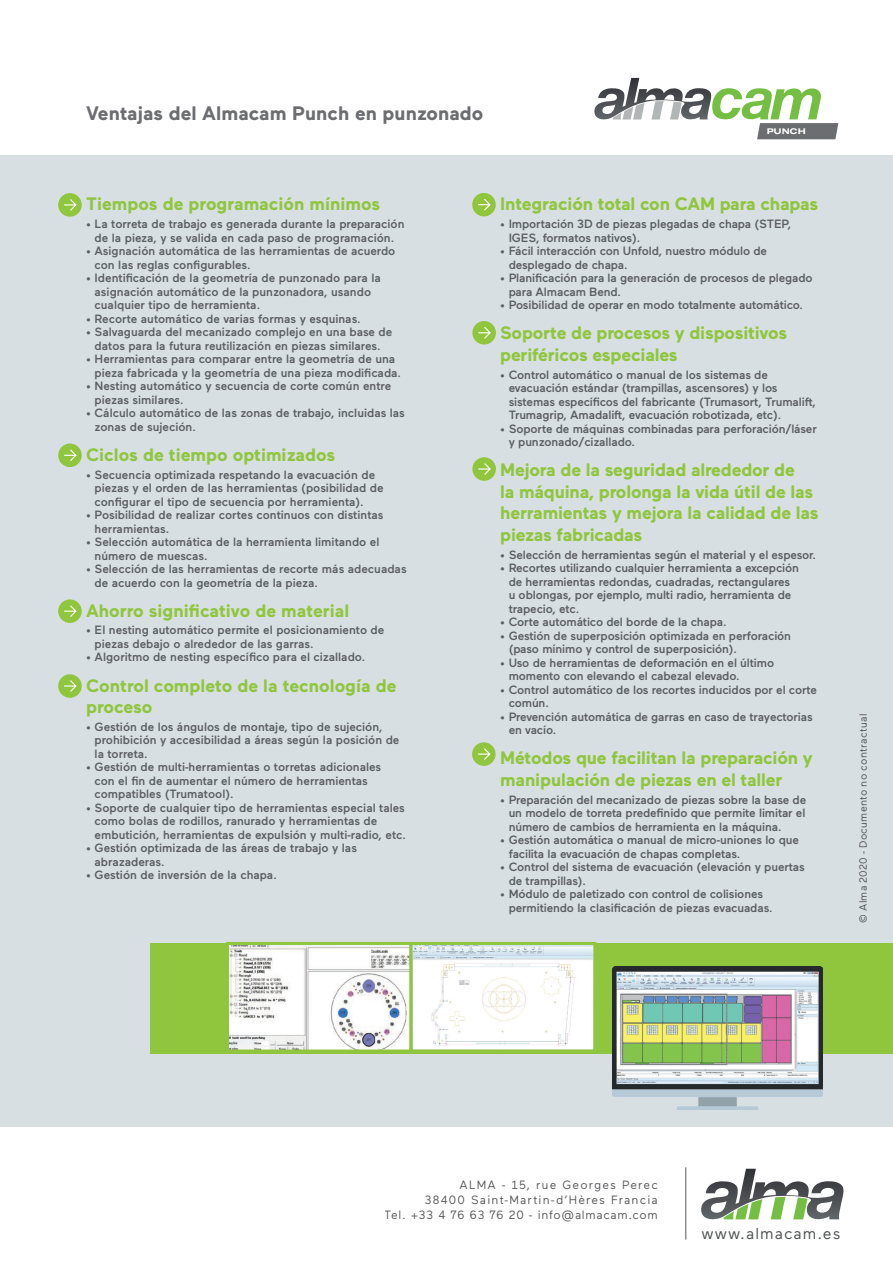
<style>
.page{position:relative;width:893px;height:1263px;background:#fff}
.page>*{position:absolute;margin:0;border:0;box-sizing:border-box;transform-origin:0 0}
.t1{font:700 19.5px "Maax";letter-spacing:.005em;color:#6c6d70}
.t2{font:700 18px/21.6px "Maax";letter-spacing:-.01em;color:#8fc63e}
.t3{font:15.75px "Maax";letter-spacing:.07em;color:#4e5051}
.t4{font:500 12px/13.5px "Maax";letter-spacing:-.01em;color:#5a5e60}
.t5{font:12px/15px "Maax";letter-spacing:.1em;color:#57585a;text-align:right}
.t6{font:10.5px "Maax";letter-spacing:.025em;color:#505052}
.t7{font:700 expanded 7.95px "GT America";letter-spacing:.02em;color:#fff}
</style>
<div class="page">
<div style="left:0;top:155px;width:893px;height:972px;background:#d8dfe3"></div>
<svg style="left:594px;top:78px;width:244px;height:61px"></svg>
<div style="left:58px;top:193px;width:24px;height:24px;background:#8fc63e;border-radius:50%"></div>
<svg style="left:64px;top:199px;width:13px;height:12px"></svg>
<div style="left:58px;top:443px;width:24px;height:24px;background:#8fc63e;border-radius:50%"></div>
<svg style="left:64px;top:449px;width:13px;height:12px"></svg>
<div style="left:58px;top:599px;width:24px;height:24px;background:#8fc63e;border-radius:50%"></div>
<svg style="left:64px;top:605px;width:13px;height:12px"></svg>
<div style="left:58px;top:674px;width:24px;height:24px;background:#8fc63e;border-radius:50%"></div>
<svg style="left:64px;top:680px;width:13px;height:12px"></svg>
<div style="left:472px;top:321px;width:24px;height:24px;background:#8fc63e;border-radius:50%"></div>
<svg style="left:478px;top:327px;width:13px;height:12px"></svg>
<div style="left:472px;top:457px;width:24px;height:24px;background:#8fc63e;border-radius:50%"></div>
<svg style="left:478px;top:463px;width:13px;height:12px"></svg>
<div style="left:472px;top:193px;width:24px;height:23px;background:#8fc63e;border-radius:50%"></div>
<svg style="left:478px;top:199px;width:13px;height:12px"></svg>
<div style="left:472px;top:742px;width:24px;height:24px;background:#8fc63e;border-radius:50%"></div>
<svg style="left:478px;top:748px;width:13px;height:12px"></svg>
<div style="left:151px;top:943px;width:742px;height:111px;background:#8fc63e"></div>
<img style="left:613px;top:966px;width:209px;height:143px">
<img style="left:230px;top:946px;width:179px;height:102px">
<div style="left:226px;top:942px;width:187px;height:110px;border:3px solid #8fc63e"></div>
<svg style="left:413px;top:946px;width:179px;height:102px;background:#f6f8f8"></svg>
<div style="left:409px;top:942px;width:187px;height:110px;border:3px solid #8fc63e"></div>
<hr style="left:685px;top:1167px;width:1px;height:72px;background:#57585a">
<svg style="left:701px;top:1169px;width:142px;height:50px"></svg>
<h1 class="t1" style="left:86px;top:100px;width:399px">Ventajas del Almacam Punch en punzonado</h1>
<p class="t7" style="left:767px;top:126px;width:41px">PUNCH</p>
<h2 class="t2" style="left:86px;top:192px;width:296px">Tiempos de programación mínimos</h2>
<p class="t4" style="left:86px;top:217px;width:320px;text-align:center">• La torreta de trabajo es generada durante la preparación de la pieza, y se valida en cada paso de programación.</p>
<p class="t4" style="left:95px;top:244px;width:302px;text-indent:-9px">• Asignación automática de las herramientas de acuerdo con las reglas configurables.</p>
<p class="t4" style="left:95px;top:271px;width:288px;text-indent:-9px">• Identificación de la geometría de punzonado para la asignación automático de la punzonadora, usando cualquier tipo de herramienta.</p>
<p class="t4" style="left:86px;top:311px;width:276px">• Recorte automático de varias formas y esquinas.</p>
<p class="t4" style="left:86px;top:325px;width:308px;text-align:center">• Salvaguarda del mecanizado complejo en una base de datos para la futura reutilización en piezas similares.</p>
<p class="t4" style="left:95px;top:352px;width:308px;text-indent:-9px">• Herramientas para comparar entre la geometría de una pieza fabricada y la geometría de una pieza modificada.</p>
<p class="t4" style="left:95px;top:379px;width:298px;text-indent:-9px">• Nesting automático y secuencia de corte común entre piezas similares.</p>
<p class="t4" style="left:95px;top:406px;width:312px;text-indent:-9px">• Cálculo automático de las zonas de trabajo, incluidas las zonas de sujeción.</p>
<h2 class="t2" style="left:86px;top:443px;width:251px">Ciclos de tiempo optimizados</h2>
<p class="t4" style="left:95px;top:467px;width:290px;text-indent:-9px">• Secuencia optimizada respetando la evacuación de piezas y el orden de las herramientas (posibilidad de configurar el tipo de secuencia por herramienta).</p>
<p class="t4" style="left:95px;top:507px;width:290px;text-indent:-9px">• Posibilidad de realizar cortes continuos con distintas herramientas.</p>
<p class="t4" style="left:95px;top:534px;width:286px;text-indent:-9px">• Selección automática de la herramienta limitando el número de muescas.</p>
<p class="t4" style="left:95px;top:561px;width:314px;text-indent:-9px">• Selección de las herramientas de recorte más adecuadas de acuerdo con la geometría de la pieza.</p>
<h2 class="t2" style="left:86px;top:599px;width:265px">Ahorro significativo de material</h2>
<p class="t4" style="left:95px;top:623px;width:291px;text-indent:-9px">• El nesting automático permite el posicionamiento de piezas debajo o alrededor de las garras.</p>
<p class="t4" style="left:86px;top:650px;width:281px">• Algoritmo de nesting específico para el cizallado.</p>
<h2 class="t2" style="left:86px;top:674px;width:312px">Control completo de la tecnología de proceso</h2>
<p class="t4" style="left:95px;top:719px;width:306px;text-indent:-9px">• Gestión de los ángulos de montaje, tipo de sujeción, prohibición y accesibilidad a áreas según la posición de la torreta.</p>
<p class="t4" style="left:95px;top:760px;width:288px;text-indent:-9px">• Gestión de multi-herramientas o torretas adicionales con el fin de aumentar el número de herramientas compatibles (Trumatool).</p>
<p class="t4" style="left:95px;top:800px;width:313px;text-indent:-9px">• Soporte de cualquier tipo de herramientas especial tales como bolas de rodillos, ranurado y herramientas de embutición, herramientas de expulsión y multi-radio, etc.</p>
<p class="t4" style="left:95px;top:841px;width:264px;text-indent:-9px">• Gestión optimizada de las áreas de trabajo y las abrazaderas.</p>
<p class="t4" style="left:86px;top:868px;width:192px">• Gestión de inversión de la chapa.</p>
<h2 class="t2" style="left:500px;top:192px;width:320px">Integración total con CAM para chapas</h2>
<p class="t4" style="left:509px;top:217px;width:284px;text-indent:-9px">• Importación 3D de piezas plegadas de chapa (STEP,<br>IGES, formatos nativos).</p>
<p class="t4" style="left:509px;top:244px;width:260px;text-indent:-9px">• Fácil interacción con Unfold, nuestro módulo de desplegado de chapa.</p>
<p class="t4" style="left:509px;top:271px;width:306px;text-indent:-9px">• Planificación para la generación de procesos de plegado para Almacam Bend.</p>
<p class="t4" style="left:500px;top:298px;width:304px">• Posibilidad de operar en modo totalmente automático.</p>
<h2 class="t2" style="left:500px;top:321px;width:289px">Soporte de procesos y dispositivos periféricos especiales</h2>
<p class="t4" style="left:509px;top:367px;width:309px;text-indent:-9px">• Control automático o manual de los sistemas de evacuación estándar (trampillas, ascensores) y los sistemas específicos del fabricante (Trumasort, Trumalift, Trumagrip, Amadalift, evacuación robotizada, etc).</p>
<p class="t4" style="left:509px;top:421px;width:310px;text-indent:-9px">• Soporte de máquinas combinadas para perforación/láser y punzonado/cizallado.</p>
<h2 class="t2" style="left:500px;top:458px;width:320px">Mejora de la seguridad alrededor de<br>la máquina, prolonga la vida útil de las herramientas y mejora la calidad de las piezas fabricadas</h2>
<p class="t4" style="left:500px;top:547px;width:317px">• Selección de herramientas según el material y el espesor.</p>
<p class="t4" style="left:509px;top:561px;width:292px;text-indent:-9px">• Recortes utilizando cualquier herramienta a excepción de herramientas redondas, cuadradas, rectangulares u oblongas, por ejemplo, multi radio, herramienta de trapecio, etc.</p>
<p class="t4" style="left:500px;top:615px;width:228px">• Corte automático del borde de la chapa.</p>
<p class="t4" style="left:509px;top:628px;width:284px;text-indent:-9px">• Gestión de superposición optimizada en perforación (paso mínimo y control de superposición).</p>
<p class="t4" style="left:509px;top:655px;width:267px;text-indent:-9px">• Uso de herramientas de deformación en el último momento con elevando el cabezal elevado.</p>
<p class="t4" style="left:509px;top:682px;width:310px;text-indent:-9px">• Control automático de los recortes inducidos por el corte común.</p>
<p class="t4" style="left:509px;top:709px;width:306px;text-indent:-9px">• Prevención automática de garras en caso de trayectorias en vacío.</p>
<h2 class="t2" style="left:500px;top:746px;width:314px">Métodos que facilitan la preparación y manipulación de piezas en el taller</h2>
<p class="t4" style="left:509px;top:792px;width:299px;text-align:justify;text-indent:-9px">• Preparación del mecanizado de piezas sobre la base de un modelo de torreta predefinido que permite limitar el número de cambios de herramienta en la máquina.</p>
<p class="t4" style="left:509px;top:833px;width:292px;text-indent:-9px">• Gestión automática o manual de micro-uniones lo que facilita la evacuación de chapas completas.</p>
<p class="t4" style="left:509px;top:860px;width:298px;text-indent:-9px">• Control del sistema de evacuación (elevación y puertas de trampillas).</p>
<p class="t4" style="left:509px;top:887px;width:265px;text-indent:-9px">• Módulo de paletizado con control de colisiones permitiendo la clasificación de piezas evacuadas.</p>
<p class="t6" style="left:856px;top:923px;width:210px;rotate:-90deg">© Alma 2020 - Documento no contractual</p>
<p class="t5" style="left:385px;top:1177px;width:275px">ALMA - 15, rue Georges Perec<br>38400 Saint-Martin-d’Hères Francia<br>Tel. +33 4 76 63 76 20 - info@almacam.com</p>
<h3 class="t3" style="left:701px;top:1223px;width:140px">www.almacam.es</h3>
</div>
